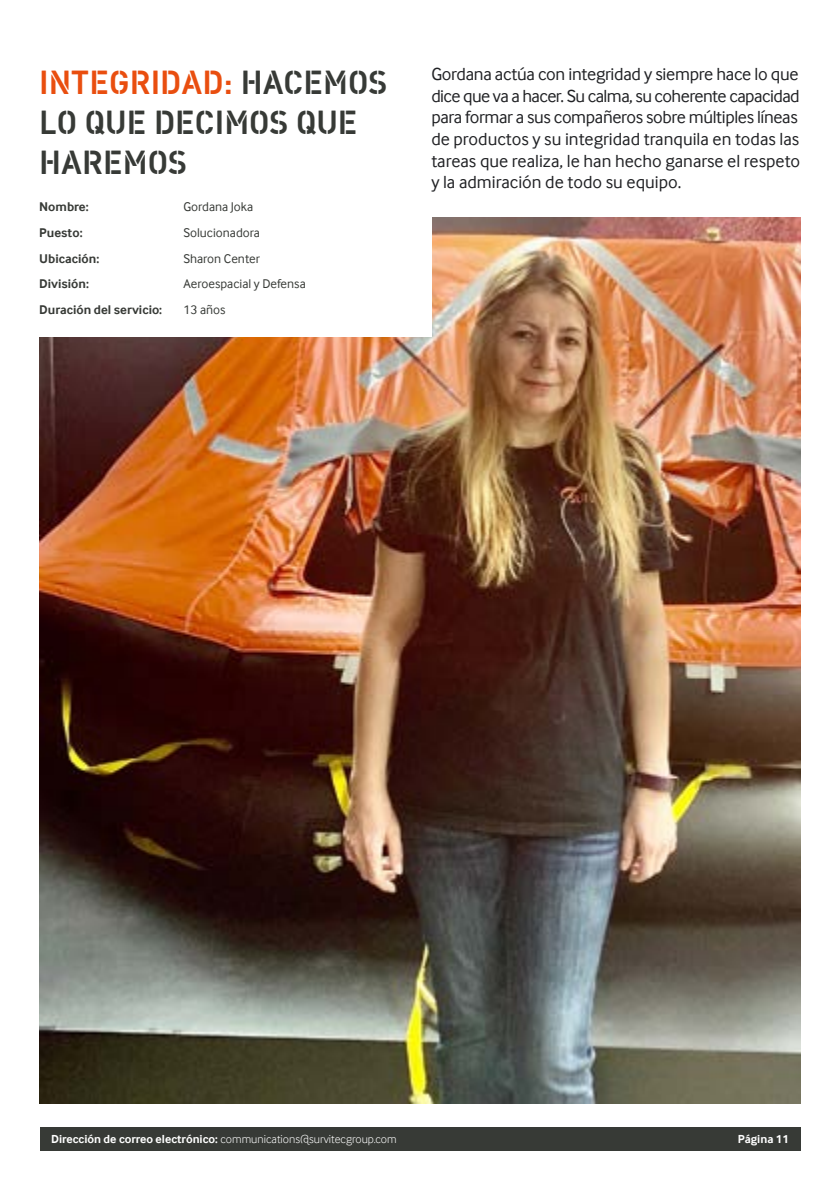
<style>
.page{position:relative;width:840px;height:1191px;background:#fff}
.page>*{position:absolute;margin:0;border:0;box-sizing:border-box;transform-origin:0 0}
.t1{font:34px/40px "Vtg Stencil DIN";color:#373a36}
.t2{font:18px/21.6px "Inter Face";letter-spacing:-.015em;color:#202124}
.t3{font:13px "Inter Face";color:#373a36}
.t4{font:700 13px "Inter Face";color:#373a36}
.t5{font:300 12px "Inter Face";color:#fff}
.t6{font:700 12px "Inter Face";color:#fff}
.s1{color:#e94e0f}
.s2{font-weight:700}
</style>
<div class="page">
<img style="left:40px;top:217px;width:759px;height:886px">
<div style="left:0;top:181px;width:431px;height:156px;background:#fff"></div>
<div style="left:40px;top:1127px;width:759px;height:24px;background:#373a36"></div>
<h1 class="t1" style="left:39px;top:64px;width:349px"><span class="s1">INTEGRIDAD:</span> HACEMOS<br>LO QUE DECIMOS QUE<br>HAREMOS</h1>
<p class="t4" style="left:39px;top:199px;width:51px">Nombre:</p>
<p class="t3" style="left:183px;top:199px;width:71px">Gordana Joka</p>
<p class="t4" style="left:39px;top:225px;width:45px">Puesto:</p>
<p class="t3" style="left:183px;top:225px;width:78px">Solucionadora</p>
<p class="t4" style="left:39px;top:251px;width:61px">Ubicación:</p>
<p class="t3" style="left:183px;top:251px;width:78px">Sharon Center</p>
<p class="t4" style="left:39px;top:276px;width:51px">División:</p>
<p class="t3" style="left:183px;top:276px;width:124px">Aeroespacial y Defensa</p>
<p class="t4" style="left:39px;top:302px;width:124px">Duración del servicio:</p>
<p class="t3" style="left:183px;top:302px;width:44px">13 años</p>
<p class="t2" style="left:431px;top:65px;width:370px">Gordana actúa con integridad y siempre hace lo que dice que va a hacer. Su calma, su coherente capacidad para formar a sus compañeros sobre múltiples líneas de productos y su integridad tranquila en todas las tareas que realiza, le han hecho ganarse el respeto y la admiración de todo su equipo.</p>
<p class="t5" style="left:51px;top:1131px;width:347px"><span class="s2">Dirección de correo electrónico:</span> communications@survitecgroup.com</p>
<p class="t6" style="left:737px;top:1132px;width:52px">Página 11</p>
<p class="t5" style="left:51px;top:1131px;width:212px"><span class="s2">email:</span> communications@survitecgroup.com</p>
<p class="t6" style="left:747px;top:1132px;width:27px">Page</p>
</div>
